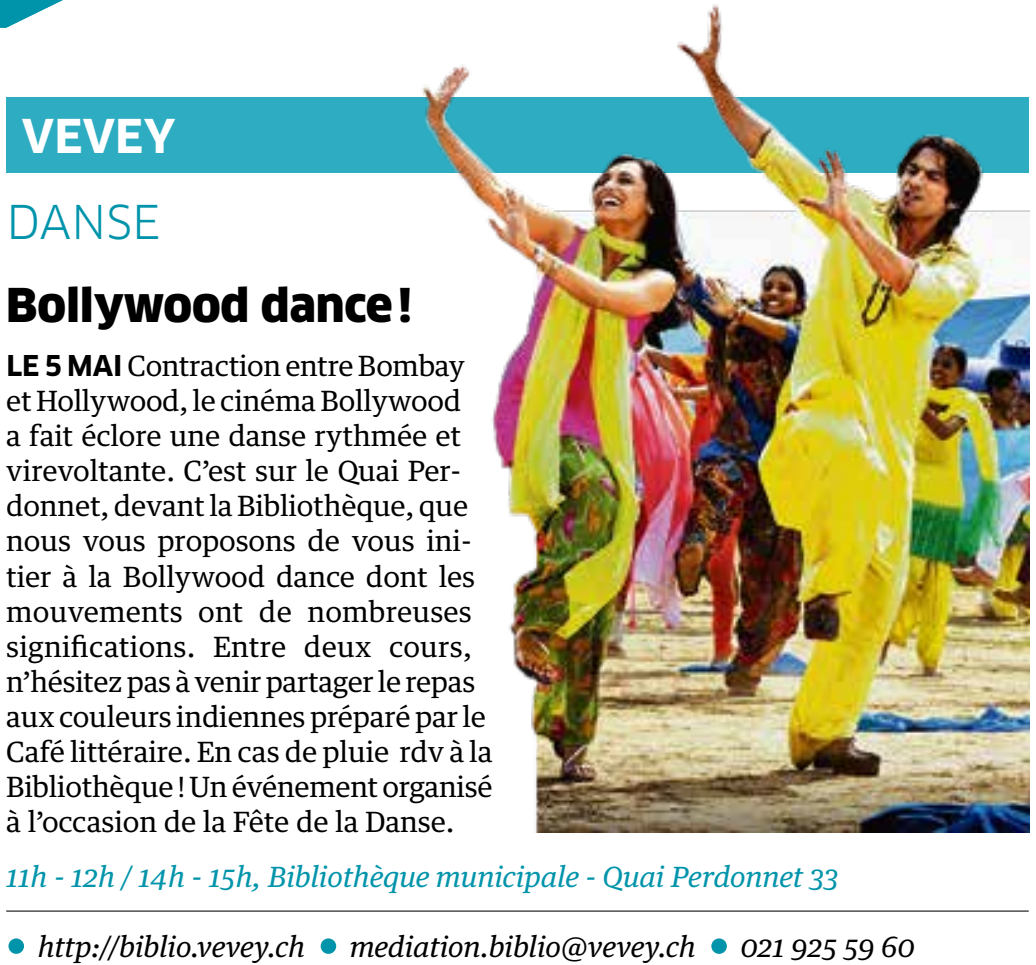
<style>
.page{position:relative;width:1036px;height:965px;background:#fff}
.page>*{position:absolute;margin:0;border:0;box-sizing:border-box;transform-origin:0 0}
.t1{font:900 45.5px "Clan OT";letter-spacing:-.005em;color:#000}
.t2{font:700 45.5px "Clan OT";letter-spacing:.005em;color:#fff}
.t3{font:45.5px "Clan OT";letter-spacing:.005em;color:#0094ab}
.t4{font:28px/35px "Guardian Text Egyp";letter-spacing:-.005em;color:#000}
.t5{font:italic 28px "Guardian Text Egyp";letter-spacing:-.005em;color:#000}
.t6{font:italic 28px "Guardian Text Egyp";letter-spacing:-.005em;color:#0094ab}
.s1{font-family:"Clan OT";font-weight:700}
.s2{font-weight:700;font-style:normal;font-size:52.5px;color:#0094ab}
</style>
<div class="page">
<svg style="left:0;top:0;width:63px;height:28px"></svg>
<div style="left:7px;top:97px;width:1022px;height:75px;background:#2dacc2"></div>
<hr style="left:6px;top:910px;width:1022px;height:1px;background:#000">
<img style="left:377px;top:4px;width:652px;height:828px">
<h1 class="t2" style="left:22px;top:110px;width:155px">VEVEY</h1>
<h1 class="t3" style="left:6px;top:195px;width:156px">DANSE</h1>
<h1 class="t1" style="left:6px;top:277px;width:407px">Bollywood dance!</h1>
<p class="t4" style="left:6px;top:346px;width:488px"><span class="s1">LE 5 MAI</span> Contraction entre Bombay et Hollywood, le cinéma Bollywood<br>a fait éclore une danse rythmée et virevoltante. C’est sur le Quai Per&shy;donnet, devant la Bibliothèque, que nous vous proposons de vous ini&shy;tier à la Bollywood dance dont les mouvements ont de nombreuses significations. Entre deux cours, n’hésitez pas à venir partager le repas aux couleurs indiennes préparé par le Café littéraire. En cas de pluie rdv à la Bibliothèque ! Un événement organisé à l’occasion de la Fête de la Danse.</p>
<p class="t6" style="left:6px;top:853px;width:834px">11h - 12h / 14h - 15h, Bibliothèque municipale - Quai Perdonnet 33</p>
<p class="t5" style="left:6px;top:923px;width:910px"><span class="s2">•</span> http://biblio.vevey.ch <span class="s2">•</span> mediation.biblio@vevey.ch <span class="s2">•</span> 021 925 59 60</p>
</div>
